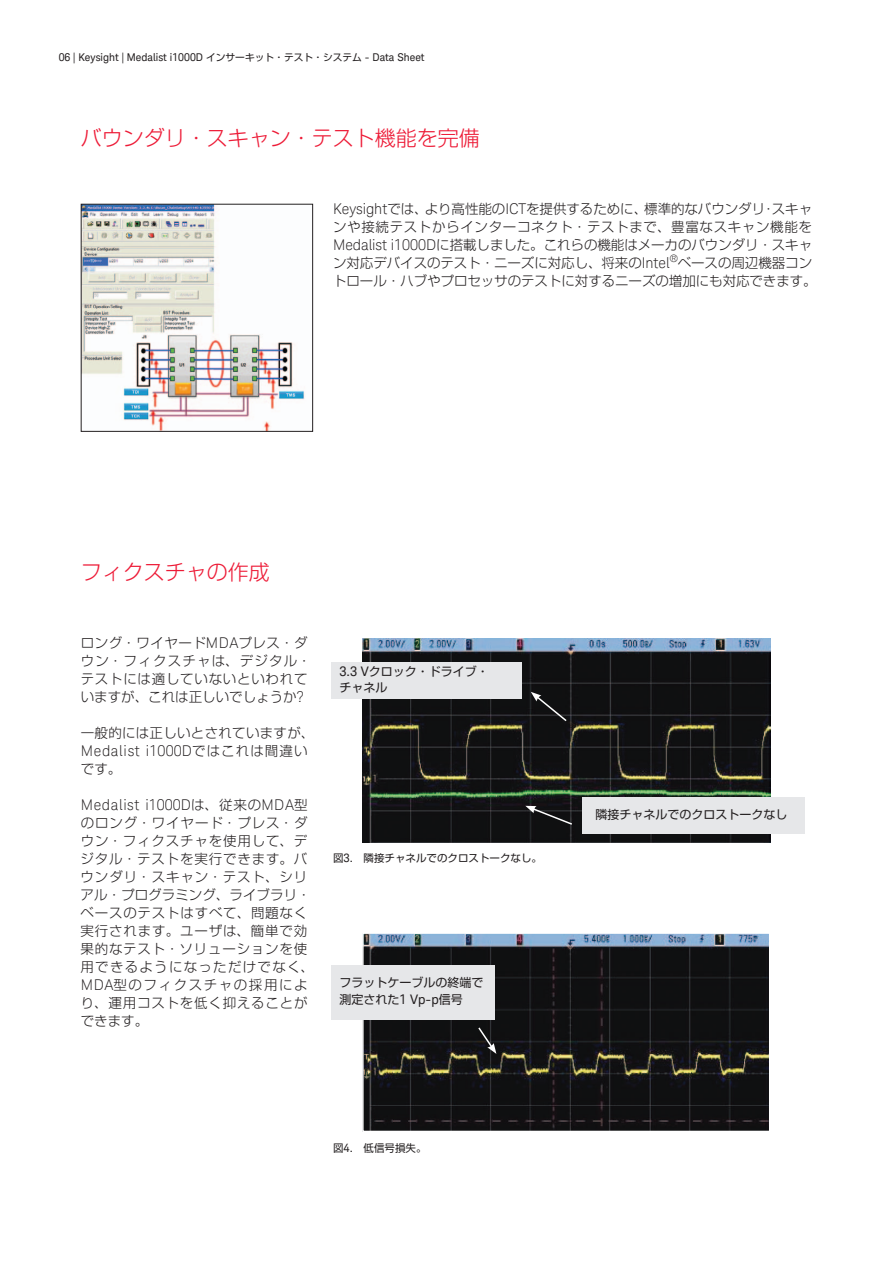
<style>
.page{position:relative;width:893px;height:1263px;background:#fff}
.page>*{position:absolute;margin:0;border:0;box-sizing:border-box;transform-origin:0 0}
.t1{font:300 21px "Shin Go Pro";color:#ed1a36}
.t2{font:300 14.85px "Keysight Sans";letter-spacing:.04em;color:#231f20}
.t3{font:300 13.5px/18px "Shin Go Pro";letter-spacing:.05em;color:#231f20}
.t4{font:300 13.5px/18px "Shin Go Pro";letter-spacing:-.005em;color:#231f20}
.t5{font:300 13.5px "Shin Go Pro";letter-spacing:.02em;color:#231f20}
.t6{font:12px/16.5px "Shin Go Pro";color:#231f20}
.t7{font:10.8px "Keysight Sans";color:#231f20}
.t8{font:10.5px "Shin Go Pro";color:#231f20}
.s1{font-family:"Shin Go Pro";font-size:9.75px}
.s2{font-family:"Keysight Sans";font-size:14.85px}
.s3{font-family:"Shin Go Pro";font-size:13.5px}
.s4{font-family:"Keysight Sans";font-size:13.2px}
.s5{font-family:"Keysight Sans";font-size:11.55px}
</style>
<div class="page">
<img style="left:363px;top:638px;width:408px;height:204px">
<div style="left:331px;top:662px;width:190px;height:36px;background:#e6e7e9"></div>
<div style="left:583px;top:797px;width:222px;height:36px;background:#e6e7e9"></div>
<svg style="left:531px;top:692px;width:37px;height:31px"></svg>
<svg style="left:525px;top:806px;width:49px;height:20px"></svg>
<img style="left:365px;top:935px;width:402px;height:194px">
<div style="left:362px;top:932px;width:408px;height:200px;border:2px solid #fff"></div>
<div style="left:331px;top:965px;width:164px;height:54px;background:#e6e7e9"></div>
<svg style="left:477px;top:1026px;width:19px;height:28px"></svg>
<img style="left:83px;top:206px;width:222px;height:224px">
<div style="left:81px;top:204px;width:232px;height:228px;border:1px solid #231f20"></div>
<p class="t7" style="left:59px;top:51px;width:367px">06 | Keysight | Medalist i1000D <span class="s1">インサーキット・テスト・システム</span> - Data Sheet</p>
<h1 class="t1" style="left:81px;top:121px;width:401px">バウンダリ・スキャン・テスト機能を完備</h1>
<p class="t4" style="left:333px;top:198px;width:485px"><span class="s2">Keysight</span>では、より高性能の<span class="s2">ICT</span>を提供するために、標準的なバウンダリ・スキャンや接続テストからインターコネクト・テストまで、豊富なスキャン機能を<span class="s2">Medalist i1000D</span>に搭載しました。これらの機能はメーカのバウンダリ・スキャン対応デバイスのテスト・ニーズに対応し、将来の<span class="s2">Intel</span><sup>®</sup>ベースの周辺機器コントロール・ハブやプロセッサのテストに対するニーズの増加にも対応できます。</p>
<h1 class="t1" style="left:81px;top:555px;width:190px">フィクスチャの作成</h1>
<p class="t3" style="left:81px;top:632px;width:232px">ロング・ワイヤード<span class="s2">MDA</span>プレス・ダウン・フィクスチャは、デジタル・テストには適していないといわれていますが、これは正しいでしょうか<span class="s2">?</span></p>
<p class="t5" style="left:81px;top:722px;width:235px">一般的には正しいとされていますが、</p>
<p class="t2" style="left:81px;top:742px;width:228px">Medalist i1000D<span class="s3">ではこれは間違い</span></p>
<p class="t3" style="left:81px;top:758px;width:42px">です。</p>
<p class="t2" style="left:81px;top:796px;width:228px">Medalist i1000D<span class="s3">は、従来の</span>MDA<span class="s3">型</span></p>
<p class="t3" style="left:81px;top:812px;width:235px">のロング・ワイヤード・プレス・ダウン・フィクスチャを使用して、デジタル・テストを実行できます。バウンダリ・スキャン・テスト、シリアル・プログラミング、ライブラリ・ベースのテストはすべて、問題なく実行されます。ユーザは、簡単で効果的なテスト・ソリューションを使用できるようになっただけでなく、<br><span class="s2">MDA</span>型のフィクスチャの採用により、運用コストを低く抑えることができます。</p>
<p class="t6" style="left:339px;top:661px;width:151px"><span class="s4">3.3 V</span>クロック・ドライブ・チャネル</p>
<p class="t8" style="left:333px;top:849px;width:210px">図<span class="s5">3.</span> 隣接チャネルでのクロストークなし。</p>
<p class="t6" style="left:339px;top:973px;width:145px">フラットケーブルの終端で測定された<span class="s4">1 Vp-p</span>信号</p>
<p class="t8" style="left:333px;top:1139px;width:95px">図<span class="s5">4.</span> 低信号損失。</p>
<p class="t6" style="left:595px;top:805px;width:193px">隣接チャネルでのクロストークなし</p>
</div>
